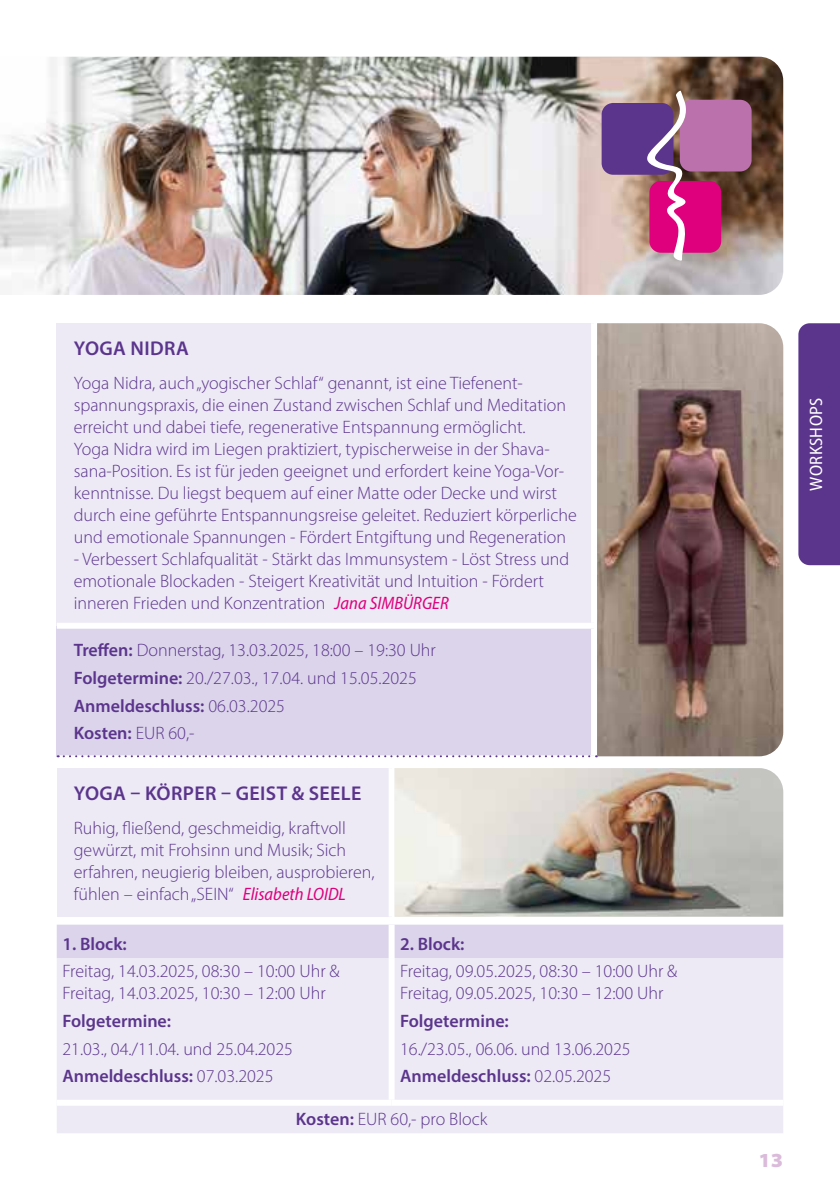
<style>
.page{position:relative;width:840px;height:1191px;background:#fff}
.page>*{position:absolute;margin:0;border:0;box-sizing:border-box;transform-origin:0 0}
.t1{font:600 20px "Myriad Pro";letter-spacing:.02em;color:#5b358c}
.t2{font:900 semi-expanded 20px "Myriad Pro";color:#dbbbda}
.t3{font:300 18px/22px "Myriad Pro";color:#5b358c}
.t4{font:600 18px "Myriad Pro";color:#5b358c}
.t5{font:semi-condensed 18px "Myriad Pro";letter-spacing:.02em;color:#fff}
.s1{font-weight:400;font-style:italic;font-stretch:semi-condensed;color:#de007c}
.s2{font-weight:600}
</style>
<div class="page">
<img style="left:0;top:57px;width:782px;height:238px">
<div style="left:798px;top:323px;width:41px;height:242px;background:#5b358c"></div>
<div style="left:601px;top:103px;width:72px;height:72px;background:#5b358c;border-radius:12px"></div>
<svg style="left:646px;top:89px;width:105px;height:172px;background:#ac5686"></svg>
<div style="left:57px;top:323px;width:536px;height:303px;background:#ede9f5"></div>
<div style="left:57px;top:626px;width:536px;height:130px;background:#dbd4eb"></div>
<div style="left:57px;top:623px;width:539px;height:6px;background:#fff"></div>
<div style="left:590px;top:323px;width:6px;height:300px;background:#fff"></div>
<div style="left:590px;top:629px;width:6px;height:126px;background:#fff"></div>
<svg style="left:58px;top:755px;width:538px;height:2px"></svg>
<img style="left:596px;top:323px;width:186px;height:433px">
<div style="left:57px;top:768px;width:334px;height:148px;background:#ede9f5"></div>
<div style="left:388px;top:768px;width:6px;height:148px;background:#fff"></div>
<img style="left:394px;top:768px;width:388px;height:148px">
<div style="left:57px;top:924px;width:725px;height:34px;background:#dbd4eb"></div>
<div style="left:57px;top:958px;width:725px;height:175px;background:#ede9f5"></div>
<div style="left:388px;top:924px;width:6px;height:34px;background:#fff"></div>
<div style="left:57px;top:1099px;width:334px;height:6px;background:#fff"></div>
<div style="left:391px;top:1099px;width:391px;height:6px;background:#fff"></div>
<div style="left:388px;top:958px;width:6px;height:141px;background:#fff"></div>
<p class="t1" style="left:74px;top:336px;width:116px">YOGA NIDRA</p>
<p class="t3" style="left:74px;top:371px;width:504px">Yoga Nidra, auch „yogischer Schlaf“ genannt, ist eine Tiefenent&shy;spannungspraxis, die einen Zustand zwischen Schlaf und Meditation erreicht und dabei tiefe, regenerative Entspannung ermöglicht.<br>Yoga Nidra wird im Liegen praktiziert, typischerweise in der Shava&shy;sana-Position. Es ist für jeden geeignet und erfordert keine Yoga-Vor&shy;kenntnisse. Du liegst bequem auf einer Matte oder Decke und wirst durch eine geführte Entspannungsreise geleitet. Reduziert körperliche und emotionale Spannungen - Fördert Entgiftung und Regeneration</p>
<p class="t3" style="left:74px;top:547px;width:497px">- Verbessert Schlafqualität - Stärkt das Immunsystem - Löst Stress und emotionale Blockaden - Steigert Kreativität und Intuition - Fördert inneren Frieden und Konzentration <span class="s1">Jana SIMBÜRGER</span></p>
<p class="t3" style="left:74px;top:636px;width:363px;line-height:27.6px"><span class="s2">Treffen:</span> Donnerstag, 13.03.2025, 18:00 – 19:30 Uhr <span class="s2">Folgetermine:</span> 20./27.03., 17.04. und 15.05.2025<br><span class="s2">Anmeldeschluss:</span> 06.03.2025<br><span class="s2">Kosten:</span> EUR 60,-</p>
<p class="t1" style="left:74px;top:780px;width:289px">YOGA – KÖRPER – GEIST &amp; SEELE</p>
<p class="t3" style="left:74px;top:816px;width:302px">Ruhig, fließend, geschmeidig, kraftvoll gewürzt, mit Frohsinn und Musik; Sich erfahren, neugierig bleiben, ausprobieren, fühlen – einfach „SEIN“ <span class="s1">Elisabeth LOIDL</span></p>
<p class="t4" style="left:62px;top:932px;width:66px">1. Block:</p>
<p class="t4" style="left:400px;top:932px;width:66px">2. Block:</p>
<p class="t3" style="left:62px;top:960px;width:278px">Freitag, 14.03.2025, 08:30 – 10:00 Uhr &amp;<br>Freitag, 14.03.2025, 10:30 – 12:00 Uhr</p>
<p class="t4" style="left:62px;top:1009px;width:110px">Folgetermine:</p>
<p class="t3" style="left:62px;top:1034px;width:232px;line-height:27.6px">21.03., 04./11.04. und 25.04.2025<br><span class="s2">Anmeldeschluss:</span> 07.03.2025</p>
<p class="t3" style="left:400px;top:960px;width:278px">Freitag, 09.05.2025, 08:30 – 10:00 Uhr &amp;<br>Freitag, 09.05.2025, 10:30 – 12:00 Uhr</p>
<p class="t4" style="left:400px;top:1009px;width:110px">Folgetermine:</p>
<p class="t3" style="left:400px;top:1034px;width:232px;line-height:27.6px">16./23.05., 06.06. und 13.06.2025<br><span class="s2">Anmeldeschluss:</span> 02.05.2025</p>
<p class="t3" style="left:296px;top:1107px;width:193px"><span class="s2">Kosten:</span> EUR 60,- pro Block</p>
<p class="t5" style="left:804px;top:491px;width:95px;rotate:-90deg">WORKSHOPS</p>
<p class="t2" style="left:758px;top:1147px;width:26px">13</p>
</div>
